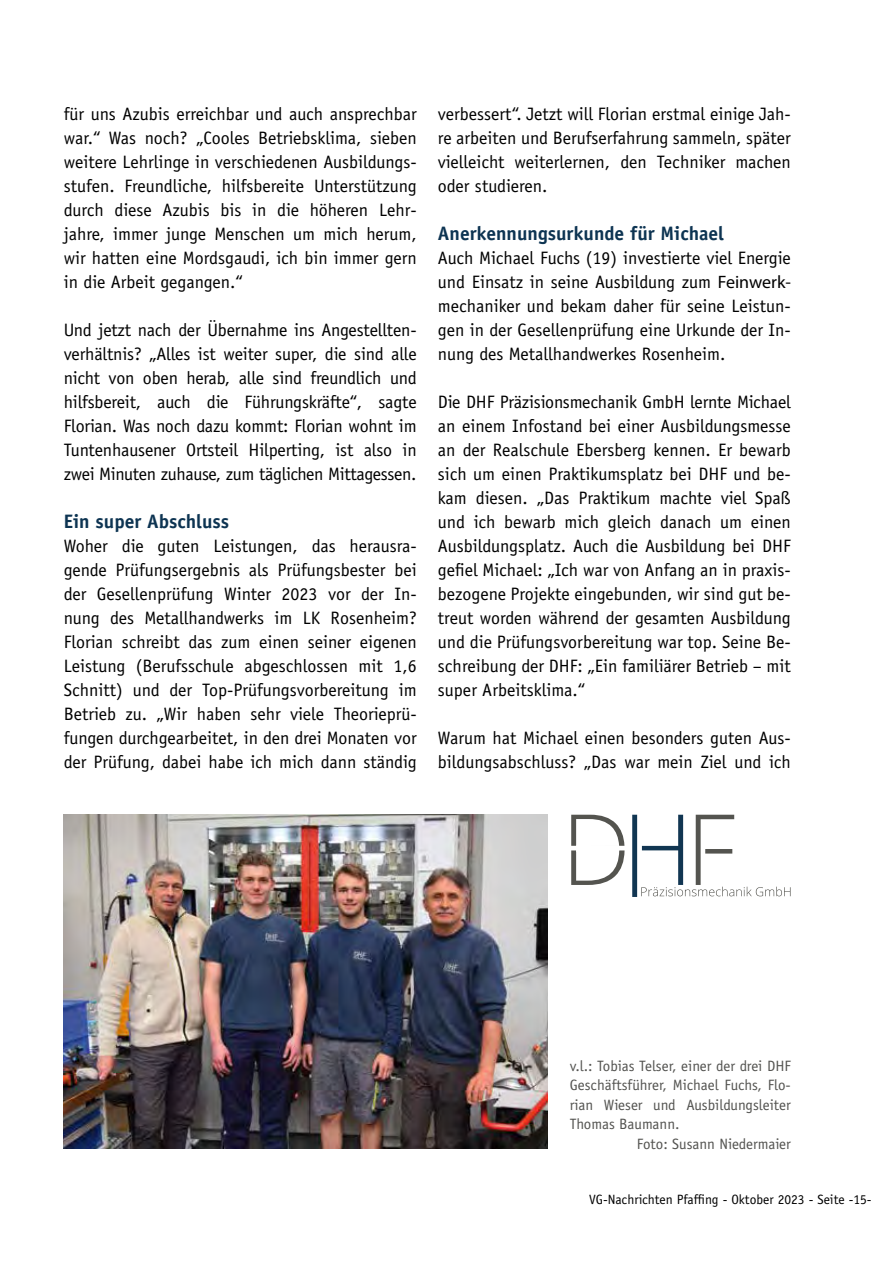
<style>
.page{position:relative;width:893px;height:1263px;background:#fff}
.page>*{position:absolute;margin:0;border:0;box-sizing:border-box;transform-origin:0 0}
.t1{font:700 19.5px "Officina Sans Std";color:#0d3452}
.t2{font:18px/24px "Officina Sans Std";color:#000;text-align:justify}
.t3{font:15px "Officina Sans Std";color:#535350}
.t4{font:13.5px "Officina Sans Std";color:#000}
.s1{font-family:"Myriad Pro"}
</style>
<div class="page">
<img style="left:64px;top:815px;width:483px;height:333px">
<svg style="left:632px;top:815px;width:158px;height:82px"></svg>
<svg style="left:571px;top:815px;width:53px;height:70px"></svg>
<p class="t2" style="left:64px;top:102px;width:354px">für uns Azubis erreichbar und auch ansprechbar war.“ Was noch? „Cooles Betriebsklima, sieben weitere Lehrlinge in verschiedenen Ausbildungs&shy;stufen. Freundliche, hilfsbereite Unterstützung durch diese Azubis bis in die höheren Lehr&shy;jahre, immer junge Menschen um mich herum, wir hatten eine Mordsgaudi, ich bin immer gern in die Arbeit gegangen.“</p>
<p class="t2" style="left:64px;top:318px;width:354px">Und jetzt nach der Übernahme ins Angestellten&shy;verhältnis? „Alles ist weiter super, die sind alle nicht von oben herab, alle sind freundlich und hilfsbereit, auch die Führungskräfte“, sagte Florian. Was noch dazu kommt: Florian wohnt im Tuntenhausener Ortsteil Hilperting, ist also in zwei Minuten zuhause, zum täglichen Mittagessen.</p>
<p class="t1" style="left:64px;top:509px;width:167px">Ein super Abschluss</p>
<p class="t2" style="left:64px;top:534px;width:354px">Woher die guten Leistungen, das herausra&shy;gende Prüfungsergebnis als Prüfungsbester bei der Gesellenprüfung Winter 2023 vor der In&shy;nung des Metallhandwerks im LK Rosenheim?<br>Florian schreibt das zum einen seiner eigenen Leistung (Berufsschule abgeschlossen mit 1,6<br>Schnitt) und der Top-Prüfungsvorbereitung im Betrieb zu. „Wir haben sehr viele Theorieprü&shy;fungen durchgearbeitet, in den drei Monaten vor der Prüfung, dabei habe ich mich dann ständig</p>
<p class="t2" style="left:438px;top:102px;width:354px">verbessert“. Jetzt will Florian erstmal einige Jah&shy;re arbeiten und Berufserfahrung sammeln, später vielleicht weiterlernen, den Techniker machen oder studieren.</p>
<p class="t1" style="left:438px;top:221px;width:288px">Anerkennungsurkunde für Michael</p>
<p class="t2" style="left:438px;top:246px;width:354px">Auch Michael Fuchs (19) investierte viel Energie und Einsatz in seine Ausbildung zum <span class="s1">Feinwerk&shy;</span>mechaniker und bekam daher für seine Leistun&shy;gen in der Gesellenprüfung eine Urkunde der In&shy;nung des Metallhandwerkes Rosenheim.</p>
<p class="t2" style="left:438px;top:390px;width:354px">Die DHF Präzisionsmechanik GmbH lernte Michael an einem Infostand bei einer Ausbildungsmesse an der Realschule Ebersberg kennen. Er bewarb sich um einen Praktikumsplatz bei DHF und be&shy;kam diesen. „Das Praktikum machte viel Spaß und ich bewarb mich gleich danach um einen Ausbildungsplatz. Auch die Ausbildung bei DHF gefiel Michael: „Ich war von Anfang an in praxis&shy;bezogene Projekte eingebunden, wir sind gut be&shy;treut worden während der gesamten Ausbildung und die Prüfungsvorbereitung war top. Seine Be&shy;schreibung der DHF: „Ein familiärer Betrieb – mit super Arbeitsklima.“</p>
<p class="t2" style="left:438px;top:726px;width:354px">Warum hat Michael einen besonders guten Aus&shy;bildungsabschluss? „Das war mein Ziel und ich</p>
<p class="t3" style="left:570px;top:1057px;width:223px">v.l.: Tobias Telser, einer der drei DHF</p>
<p class="t3" style="left:570px;top:1076px;width:223px">Geschäftsführer, Michael Fuchs, Flo-</p>
<p class="t3" style="left:570px;top:1096px;width:223px">rian Wieser und Ausbildungsleiter</p>
<p class="t3" style="left:570px;top:1115px;width:111px">Thomas Baumann.</p>
<p class="t3" style="left:637px;top:1135px;width:156px">Foto: Susann Niedermaier</p>
<p class="t4" style="left:589px;top:1191px;width:284px">VG-Nachrichten Pfaffing - Oktober 2023 - Seite -15-</p>
</div>
